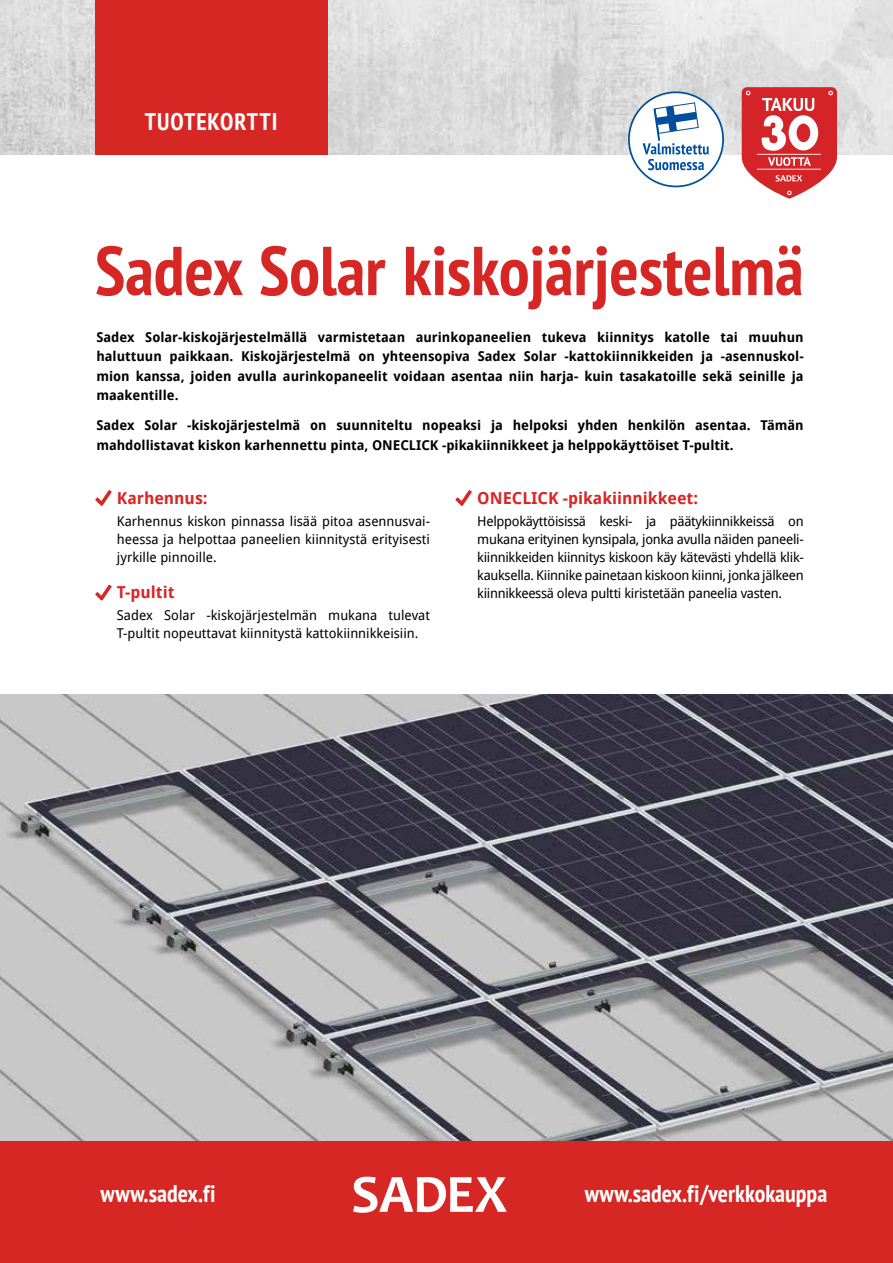
<style>
.page{position:relative;width:893px;height:1263px;background:#fff}
.page>*{position:absolute;margin:0;border:0;box-sizing:border-box;transform-origin:0 0}
.t1{font:700 condensed 69px "PT Sans";color:#d62725}
.t2{font:700 condensed 24px "PT Sans";color:#fff}
.t3{font:700 condensed 24px "PT Sans";letter-spacing:.04em;color:#fff}
.t4{font:700 16.5px "Droid Sans";color:#d62725}
.t5{font:700 13.5px/19.5px "Droid Sans";color:#000;text-align:justify}
.t6{font:13.5px/18px "Droid Sans";color:#000;text-align:justify}
</style>
<div class="page">
<img style="left:0;top:694px;width:893px;height:448px">
<img style="left:0;top:0;width:893px;height:154px">
<div style="left:95px;top:0;width:232px;height:154px;background:#d62725"></div>
<div style="left:0;top:1142px;width:893px;height:121px;background:#d62725"></div>
<svg style="left:353px;top:1177px;width:154px;height:36px"></svg>
<svg style="left:95px;top:490px;width:17px;height:16px"></svg>
<svg style="left:455px;top:490px;width:17px;height:16px"></svg>
<svg style="left:95px;top:585px;width:17px;height:15px"></svg>
<div style="left:629px;top:92px;width:94px;height:94px;background:#fff;border-radius:50%"></div>
<div style="left:628px;top:91px;width:96px;height:96px;border:2px solid #004f9f;border-radius:50%"></div>
<svg style="left:642px;top:102px;width:67px;height:68px"></svg>
<svg style="left:742px;top:87px;width:95px;height:112px"></svg>
<h2 class="t3" style="left:145px;top:106px;width:134px">TUOTEKORTTI</h2>
<h1 class="t1" style="left:95px;top:225px;width:710px">Sadex Solar kiskojärjestelmä</h1>
<p class="t5" style="left:96px;top:327px;width:709px">Sadex Solar-kiskojärjestelmällä varmistetaan aurinkopaneelien tukeva kiinnitys katolle tai muuhun haluttuun paikkaan. Kiskojärjestelmä on yhteensopiva Sadex Solar -kattokiinnikkeiden ja -asennuskol&shy;mion kanssa, joiden avulla aurinkopaneelit voidaan asentaa niin harja- kuin tasakatoille sekä seinille ja maakentille.</p>
<p class="t5" style="left:96px;top:415px;width:709px">Sadex Solar -kiskojärjestelmä on suunniteltu nopeaksi ja helpoksi yhden henkilön asentaa. Tämän mahdollistavat kiskon karhennettu pinta, ONECLICK -pikakiinnikkeet ja helppokäyttöiset T-pultit.</p>
<p class="t4" style="left:117px;top:486px;width:92px">Karhennus:</p>
<p class="t6" style="left:117px;top:512px;width:315px">Karhennus kiskon pinnassa lisää pitoa asennusvai&shy;heessa ja helpottaa paneelien kiinnitystä erityisesti jyrkille pinnoille.</p>
<p class="t4" style="left:117px;top:580px;width:59px">T-pultit</p>
<p class="t6" style="left:117px;top:606px;width:315px">Sadex Solar -kiskojärjestelmän mukana tulevat<br>T-pultit nopeuttavat kiinnitystä kattokiinnikkeisiin.</p>
<p class="t4" style="left:477px;top:486px;width:222px">ONECLICK -pikakiinnikkeet:</p>
<p class="t6" style="left:477px;top:512px;width:328px">Helppokäyttöisissä keski- ja päätykiinnikkeissä on mukana erityinen kynsipala, jonka avulla näiden paneeli&shy;kiinnikkeiden kiinnitys kiskoon käy kätevästi yhdellä klik&shy;kauksella. Kiinnike painetaan kiskoon kiinni, jonka jälkeen kiinnikkeessä oleva pultti kiristetään paneelia vasten.</p>
<h2 class="t2" style="left:101px;top:1178px;width:116px">www.sadex.fi</h2>
<h2 class="t2" style="left:585px;top:1178px;width:244px">www.sadex.fi/verkkokauppa</h2>
</div>
